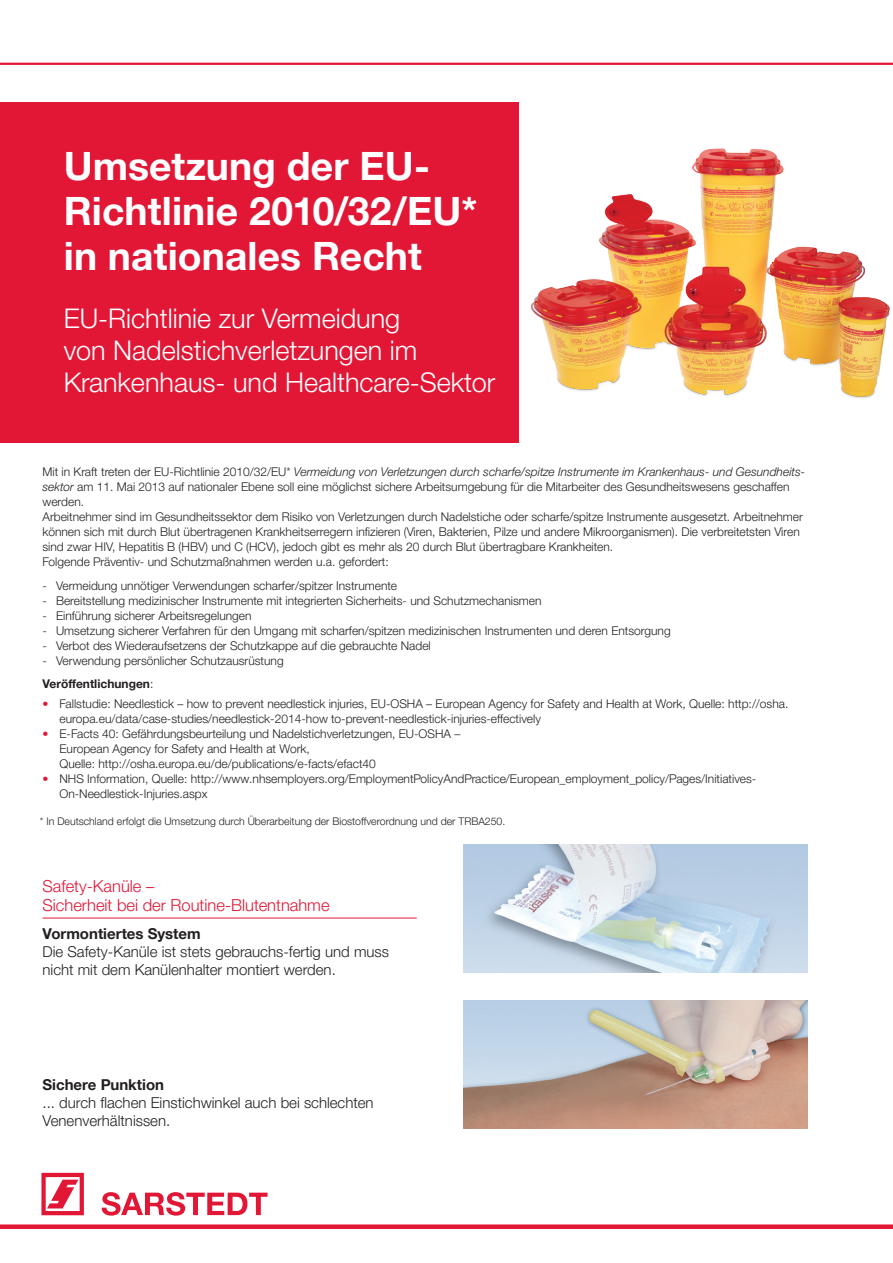
<style>
.page{position:relative;width:893px;height:1263px;background:#fff}
.page>*{position:absolute;margin:0;border:0;box-sizing:border-box;transform-origin:0 0}
.t1{font:700 39px/45px "Helvetica Neue LTW1 G";color:#fff}
.t2{font:300 27px/32.4px "Helvetica Neue LTW1 G";color:#fff}
.t3{font:300 16.5px/19.5px "Helvetica Neue LTW1 G";color:#e21736}
.t4{font:300 15px/18px "Helvetica Neue LTW1 G";color:#231f20}
.t5{font:700 15px "Helvetica Neue LTW1 G";color:#231f20}
.t6{font:300 12px/15px "Helvetica Neue LTW1 G";color:#231f20}
.t7{font:300 10.5px "Helvetica Neue LTW1 G";color:#231f20}
.s1{font-style:italic}
.s2{font-weight:700}
.s3{color:#e21736}
</style>
<div class="page">
<div style="left:0;top:1224px;width:893px;height:5px;background:#e21736"></div>
<svg style="left:41px;top:1173px;width:43px;height:42px"></svg>
<svg style="left:102px;top:1192px;width:166px;height:23px"></svg>
<img style="left:463px;top:845px;width:345px;height:127px">
<img style="left:463px;top:1001px;width:345px;height:127px">
<hr style="left:43px;top:918px;width:374px;height:1px;background:#e21736">
<div style="left:0;top:102px;width:519px;height:340px;background:#e21736"></div>
<hr style="left:0;top:63px;width:893px;height:2px;background:#e21736">
<img style="left:530px;top:148px;width:360px;height:251px">
<h1 class="t1" style="left:64px;top:143px;width:415px">Umsetzung der EU-<br>Richtlinie 2010/32/EU* in nationales Recht</h1>
<h2 class="t2" style="left:64px;top:302px;width:433px">EU-Richtlinie zur Vermeidung<br>von Nadelstichverletzungen im<br>Krankenhaus- und Healthcare-Sektor</h2>
<p class="t6" style="left:43px;top:464px;width:764px">Mit in Kraft treten der EU-Richtlinie 2010/32/EU* <span class="s1">Vermeidung von Verletzungen durch scharfe/spitze Instrumente im Krankenhaus- und Gesundheits&shy;sektor</span> am 11. Mai 2013 auf nationaler Ebene soll eine möglichst sichere Arbeitsumgebung für die Mitarbeiter des Gesundheitswesens geschaffen werden.<br>Arbeitnehmer sind im Gesundheitssektor dem Risiko von Verletzungen durch Nadelstiche oder scharfe/spitze Instrumente ausgesetzt. Arbeitnehmer können sich mit durch Blut übertragenen Krankheitserregern infizieren (Viren, Bakterien, Pilze und andere Mikroorganismen). Die verbreitetsten Viren sind zwar HIV, Hepatitis B (HBV) und C (HCV), jedoch gibt es mehr als 20 durch Blut übertragbare Krankheiten.<br>Folgende Präventiv- und Schutzmaßnahmen werden u.a. gefordert:</p>
<p class="t6" style="left:43px;top:578px;width:356px">- Vermeidung unnötiger Verwendungen scharfer/spitzer Instrumente</p>
<p class="t6" style="left:43px;top:593px;width:500px">- Bereitstellung medizinischer Instrumente mit integrierten Sicherheits- und Schutzmechanismen</p>
<p class="t6" style="left:43px;top:608px;width:211px">- Einführung sicherer Arbeitsregelungen</p>
<p class="t6" style="left:43px;top:623px;width:630px">- Umsetzung sicherer Verfahren für den Umgang mit scharfen/spitzen medizinischen Instrumenten und deren Entsorgung</p>
<p class="t6" style="left:43px;top:638px;width:390px">- Verbot des Wiederaufsetzens der Schutzkappe auf die gebrauchte Nadel</p>
<p class="t6" style="left:43px;top:649px;width:243px;line-height:23.5px">- Verwendung persönlicher Schutzausrüstung<br><span class="s2">Veröffentlichungen</span>:</p>
<p class="t6" style="left:60px;top:696px;width:730px;text-indent:-17px"><span class="s3">•</span> Fallstudie: Needlestick – how to prevent needlestick injuries, EU-OSHA – European Agency for Safety and Health at Work, Quelle: http://osha. europa.eu/data/case-studies/needlestick-2014-how to-prevent-needlestick-injuries-effectively</p>
<p class="t6" style="left:60px;top:726px;width:402px;text-indent:-17px"><span class="s3">•</span> E-Facts 40: Gefährdungsbeurteilung und Nadelstichverletzungen, EU-OSHA –<br>European Agency for Safety and Health at Work,<br>Quelle: http://osha.europa.eu/de/publications/e-facts/efact40</p>
<p class="t6" style="left:60px;top:771px;width:698px;text-indent:-17px"><span class="s3">•</span> NHS Information, Quelle: http://www.nhsemployers.org/EmploymentPolicyAndPractice/European_employment_policy/Pages/Initiatives-<br>On-Needlestick-Injuries.aspx</p>
<p class="t7" style="left:40px;top:815px;width:467px">* In Deutschland erfolgt die Umsetzung durch Überarbeitung der Biostoffverordnung und der TRBA250.</p>
<h3 class="t3" style="left:43px;top:876px;width:289px">Safety-Kanüle –<br>Sicherheit bei der Routine-Blutentnahme</h3>
<p class="t5" style="left:43px;top:924px;width:160px">Vormontiertes System</p>
<p class="t4" style="left:43px;top:942px;width:348px">Die Safety-Kanüle ist stets gebrauchs-fertig und muss nicht mit dem Kanülenhalter montiert werden.</p>
<p class="t5" style="left:43px;top:1075px;width:123px">Sichere Punktion</p>
<p class="t4" style="left:43px;top:1094px;width:332px">... durch flachen Einstichwinkel auch bei schlechten<br>Venenverhältnissen.</p>
</div>
